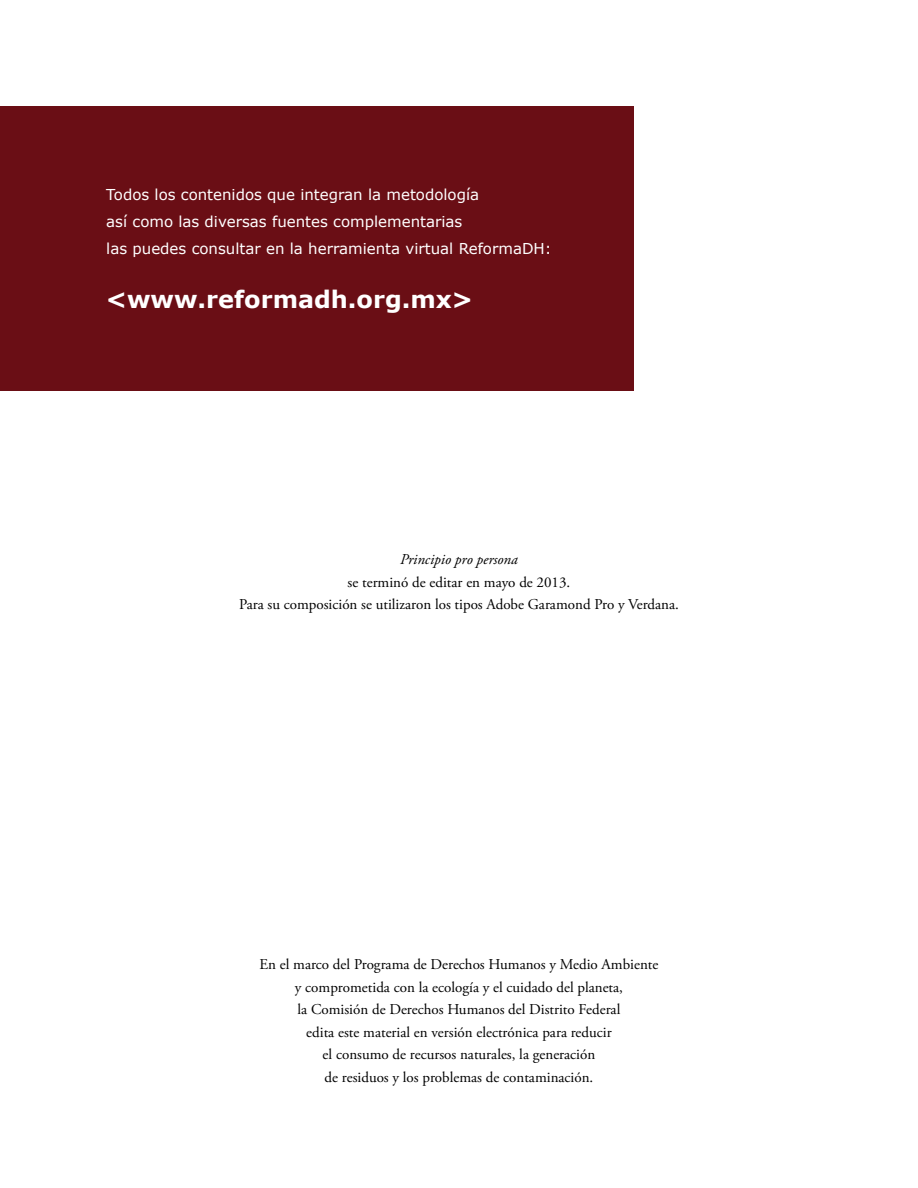
<style>
.page{position:relative;width:918px;height:1188px;background:#fff}
.page>*{position:absolute;margin:0;border:0;box-sizing:border-box;transform-origin:0 0}
.t1{font:700 24px "Verdana";color:#fff}
.t2{font:15px/22.5px "Adobe Garamond Pro";letter-spacing:-.005em;color:#000;text-align:center}
.t3{font:15px/27px "Verdana";color:#fff}
.t4{font:italic 15px "Adobe Garamond Pro";color:#000}
</style>
<div class="page">
<div style="left:0;top:106px;width:633px;height:285px;background:#6a0e15"></div>
<p class="t3" style="left:106px;top:181px;width:447px">Todos los contenidos que integran la metodología<br>así como las diversas fuentes complementarias<br>las puedes consultar en la herramienta virtual ReformaDH:</p>
<h1 class="t1" style="left:106px;top:284px;width:368px">&lt;www.reformadh.org.mx&gt;</h1>
<p class="t4" style="left:400px;top:550px;width:119px">Principio pro persona</p>
<p class="t2" style="left:239px;top:571px;width:441px">se terminó de editar en mayo de 2013.<br>Para su composición se utilizaron los tipos Adobe Garamond Pro y Verdana.</p>
<p class="t2" style="left:260px;top:954px;width:400px">En el marco del Programa de Derechos Humanos y Medio Ambiente y comprometida con la ecología y el cuidado del planeta,<br>la Comisión de Derechos Humanos del Distrito Federal<br>edita este material en versión electrónica para reducir<br>el consumo de recursos naturales, la generación<br>de residuos y los problemas de contaminación.</p>
</div>
